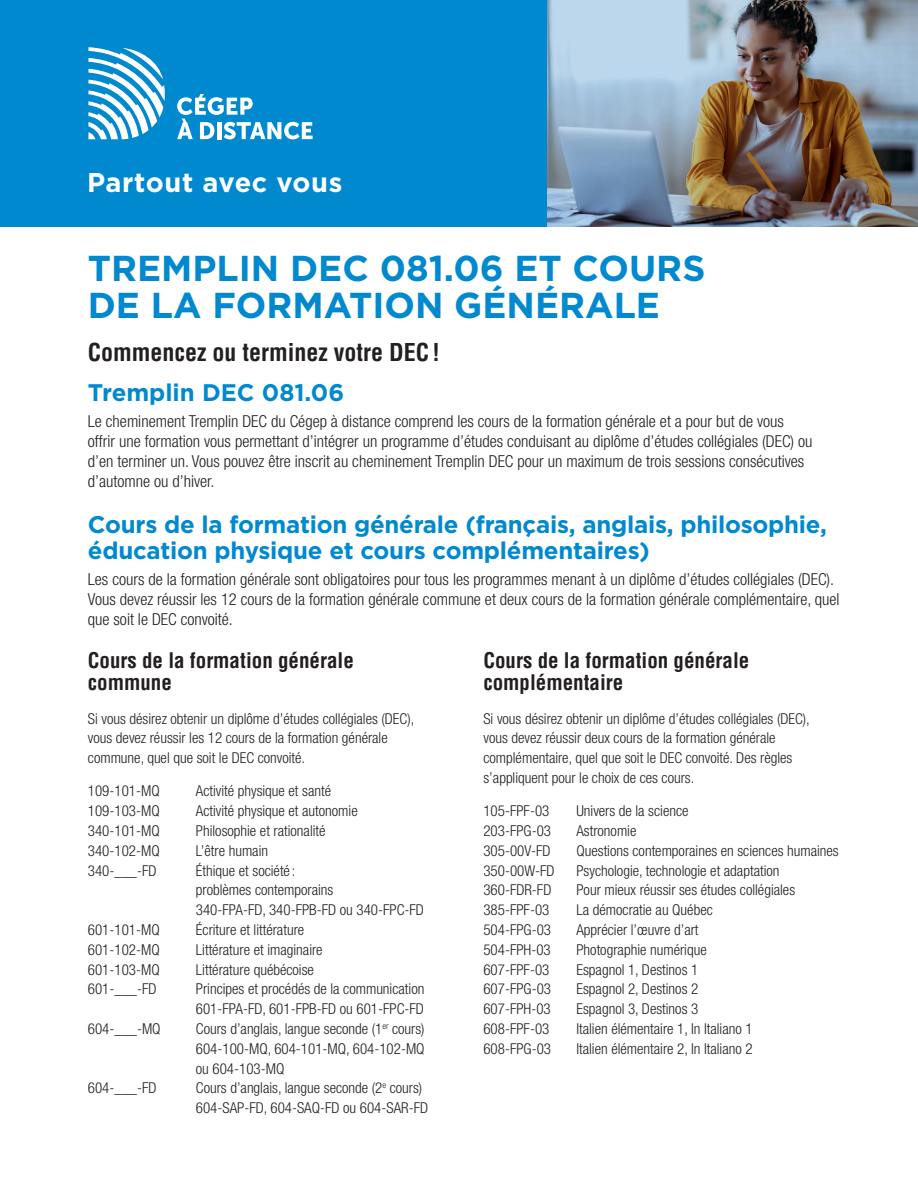
<style>
.page{position:relative;width:918px;height:1188px;background:#fff}
.page>*{position:absolute;margin:0;border:0;box-sizing:border-box;transform-origin:0 0}
.Titre_1{font:700 36px/37.5px "Gotham";color:#0089cf}
.t1{font:700 27.15px "Gotham";letter-spacing:.02em;color:#fff}
.Sous_titre_2{font:700 24px/26px "Gotham";letter-spacing:-.01em;color:#0089cf}
.Sous_titre_2-2{font:700 condensed 24px "Helvetica";color:#231f20}
.Sous_titre_2-3{font:700 condensed 21px/22.6px "Helvetica";color:#231f20}
.Normal_10pts{font:300 condensed 16.5px/19.8px "Helvetica Neue";color:#231f20}
.Normal_texte_11_pts{font:300 condensed 15px/19.8px "Helvetica Neue";color:#231f20}
</style>
<div class="page">
<div style="left:0;top:0;width:548px;height:226px;background:#0089cf"></div>
<svg style="left:88px;top:47px;width:77px;height:92px"></svg>
<svg style="left:177px;top:94px;width:136px;height:45px"></svg>
<img style="left:548px;top:0;width:370px;height:226px">
<p class="t1" style="left:87px;top:166px;width:257px">Partout avec vous</p>
<p class="Titre_1" style="left:88px;top:249px;width:619px">TREMPLIN DEC 081.06 ET COURS<br>DE LA FORMATION GÉNÉRALE</p>
<p class="Sous_titre_2-2" style="left:88px;top:337px;width:354px">Commencez ou terminez votre DEC!</p>
<p class="Sous_titre_2" style="left:88px;top:379px;width:258px">Tremplin DEC 081.06</p>
<p class="Normal_10pts" style="left:88px;top:411px;width:726px">Le cheminement Tremplin DEC du Cégep à distance comprend les cours de la formation générale et a pour but de vous offrir une formation vous permettant d’intégrer un programme d’études conduisant au diplôme d’études collégiales (DEC) ou d’en terminer un. Vous pouvez être inscrit au cheminement Tremplin DEC pour un maximum de trois sessions consécutives d’automne ou d’hiver.</p>
<p class="Sous_titre_2" style="left:88px;top:511px;width:741px">Cours de la formation générale (français, anglais, philosophie, éducation physique et cours complémentaires)</p>
<p class="Normal_10pts" style="left:88px;top:569px;width:753px">Les cours de la formation générale sont obligatoires pour tous les programmes menant à un diplôme d’études collégiales (DEC).<br>Vous devez réussir les 12 cours de la formation générale commune et deux cours de la formation générale complémentaire, quel que soit le DEC convoité.</p>
<p class="Sous_titre_2-3" style="left:88px;top:649px;width:268px">Cours de la formation générale commune</p>
<p class="Normal_texte_11_pts" style="left:88px;top:708px;width:328px">Si vous désirez obtenir un diplôme d’études collégiales (DEC), vous devez réussir les 12 cours de la formation générale commune, quel que soit le DEC convoité.</p>
<p class="Normal_texte_11_pts" style="left:88px;top:781px;width:73px">109-101-MQ</p>
<p class="Normal_texte_11_pts" style="left:196px;top:781px;width:137px">Activité physique et santé</p>
<p class="Normal_texte_11_pts" style="left:88px;top:801px;width:73px">109-103-MQ</p>
<p class="Normal_texte_11_pts" style="left:196px;top:801px;width:163px">Activité physique et autonomie</p>
<p class="Normal_texte_11_pts" style="left:88px;top:821px;width:73px">340-101-MQ</p>
<p class="Normal_texte_11_pts" style="left:196px;top:821px;width:131px">Philosophie et rationalité</p>
<p class="Normal_texte_11_pts" style="left:88px;top:841px;width:73px">340-102-MQ</p>
<p class="Normal_texte_11_pts" style="left:196px;top:841px;width:74px">L’être humain</p>
<p class="Normal_texte_11_pts" style="left:88px;top:860px;width:70px">340-___-FD</p>
<p class="Normal_texte_11_pts" style="left:196px;top:860px;width:229px">Éthique et société :<br>problèmes contemporains<br>340-FPA-FD, 340-FPB-FD ou 340-FPC-FD</p>
<p class="Normal_texte_11_pts" style="left:88px;top:920px;width:73px">601-101-MQ</p>
<p class="Normal_texte_11_pts" style="left:196px;top:920px;width:110px">Écriture et littérature</p>
<p class="Normal_texte_11_pts" style="left:88px;top:940px;width:73px">601-102-MQ</p>
<p class="Normal_texte_11_pts" style="left:196px;top:940px;width:128px">Littérature et imaginaire</p>
<p class="Normal_texte_11_pts" style="left:88px;top:959px;width:73px">601-103-MQ</p>
<p class="Normal_texte_11_pts" style="left:196px;top:959px;width:120px">Littérature québécoise</p>
<p class="Normal_texte_11_pts" style="left:88px;top:979px;width:70px">601-___-FD</p>
<p class="Normal_texte_11_pts" style="left:196px;top:979px;width:230px">Principes et procédés de la communication<br>601-FPA-FD, 601-FPB-FD ou 601-FPC-FD</p>
<p class="Normal_texte_11_pts" style="left:88px;top:1019px;width:74px">604-___-MQ</p>
<p class="Normal_texte_11_pts" style="left:196px;top:1019px;width:230px">Cours d’anglais, langue seconde (1<sup>er</sup> cours)</p>
<p class="Normal_texte_11_pts" style="left:196px;top:1039px;width:230px">604-100-MQ, 604-101-MQ, 604-102-MQ ou 604-103-MQ</p>
<p class="Normal_texte_11_pts" style="left:88px;top:1078px;width:70px">604-___-FD</p>
<p class="Normal_texte_11_pts" style="left:196px;top:1078px;width:228px">Cours d’anglais, langue seconde (2<sup>e</sup> cours)</p>
<p class="Normal_texte_11_pts" style="left:196px;top:1098px;width:234px">604-SAP-FD, 604-SAQ-FD ou 604-SAR-FD</p>
<p class="Sous_titre_2-3" style="left:483px;top:649px;width:268px">Cours de la formation générale complémentaire</p>
<p class="Normal_texte_11_pts" style="left:483px;top:708px;width:328px">Si vous désirez obtenir un diplôme d’études collégiales (DEC), vous devez réussir deux cours de la formation générale complémentaire, quel que soit le DEC convoité. Des règles s’appliquent pour le choix de ces cours.</p>
<p class="Normal_texte_11_pts" style="left:483px;top:801px;width:67px">105-FPF-03</p>
<p class="Normal_texte_11_pts" style="left:576px;top:801px;width:114px">Univers de la science</p>
<p class="Normal_texte_11_pts" style="left:483px;top:821px;width:69px">203-FPG-03</p>
<p class="Normal_texte_11_pts" style="left:576px;top:821px;width:61px">Astronomie</p>
<p class="Normal_texte_11_pts" style="left:483px;top:841px;width:69px">305-00V-FD</p>
<p class="Normal_texte_11_pts" style="left:576px;top:841px;width:264px">Questions contemporaines en sciences humaines</p>
<p class="Normal_texte_11_pts" style="left:483px;top:860px;width:72px">350-00W-FD</p>
<p class="Normal_texte_11_pts" style="left:576px;top:860px;width:205px">Psychologie, technologie et adaptation</p>
<p class="Normal_texte_11_pts" style="left:483px;top:880px;width:69px">360-FDR-FD</p>
<p class="Normal_texte_11_pts" style="left:576px;top:880px;width:220px">Pour mieux réussir ses études collégiales</p>
<p class="Normal_texte_11_pts" style="left:483px;top:900px;width:67px">385-FPF-03</p>
<p class="Normal_texte_11_pts" style="left:576px;top:900px;width:138px">La démocratie au Québec</p>
<p class="Normal_texte_11_pts" style="left:483px;top:920px;width:69px">504-FPG-03</p>
<p class="Normal_texte_11_pts" style="left:576px;top:920px;width:124px">Apprécier l’œuvre d’art</p>
<p class="Normal_texte_11_pts" style="left:483px;top:940px;width:69px">504-FPH-03</p>
<p class="Normal_texte_11_pts" style="left:576px;top:940px;width:132px">Photographie numérique</p>
<p class="Normal_texte_11_pts" style="left:483px;top:959px;width:67px">607-FPF-03</p>
<p class="Normal_texte_11_pts" style="left:576px;top:959px;width:123px">Espagnol 1, Destinos 1</p>
<p class="Normal_texte_11_pts" style="left:483px;top:979px;width:69px">607-FPG-03</p>
<p class="Normal_texte_11_pts" style="left:576px;top:979px;width:123px">Espagnol 2, Destinos 2</p>
<p class="Normal_texte_11_pts" style="left:483px;top:999px;width:69px">607-FPH-03</p>
<p class="Normal_texte_11_pts" style="left:576px;top:999px;width:123px">Espagnol 3, Destinos 3</p>
<p class="Normal_texte_11_pts" style="left:483px;top:1019px;width:67px">608-FPF-03</p>
<p class="Normal_texte_11_pts" style="left:576px;top:1019px;width:178px">Italien élémentaire 1, In Italiano 1</p>
<p class="Normal_texte_11_pts" style="left:483px;top:1039px;width:69px">608-FPG-03</p>
<p class="Normal_texte_11_pts" style="left:576px;top:1039px;width:178px">Italien élémentaire 2, In Italiano 2</p>
</div>
